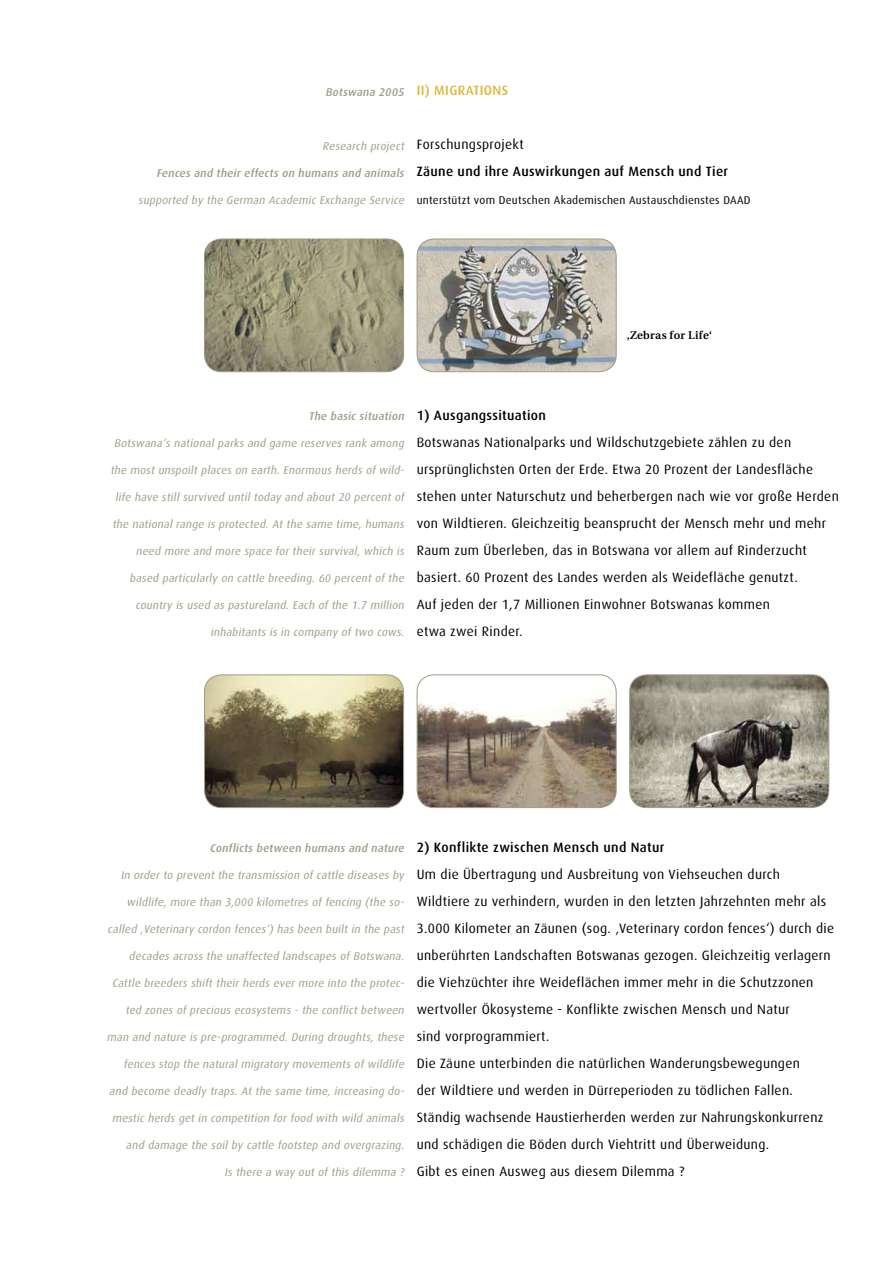
<style>
.page{position:relative;width:893px;height:1263px;background:#fff}
.page>*{position:absolute;margin:0;border:0;box-sizing:border-box;transform-origin:0 0}
.t1{font:13.5px/27px "Dax";letter-spacing:.025em;color:#000}
.t2{font:500 13.5px "Dax";letter-spacing:.025em;color:#000}
.t3{font:500 13.5px "Dax";letter-spacing:.025em;color:#deb839}
.t4{font:italic 11.25px "Dax";color:#9e9c88}
.t5{font:italic 500 11.25px "Dax";color:#9e9c88}
.t6{font:11.25px "Dax";letter-spacing:.025em;color:#000}
.t7{font:600 11.25px "Utopia";letter-spacing:.025em;color:#000}
</style>
<div class="page">
<svg style="left:204px;top:674px;width:200px;height:133px;background:#7e755b"></svg>
<svg style="left:416px;top:238px;width:201px;height:134px;background:#a9a8a2"></svg>
<svg style="left:204px;top:238px;width:200px;height:134px;background:#9a957a"></svg>
<svg style="left:416px;top:674px;width:201px;height:133px"></svg>
<svg style="left:629px;top:674px;width:201px;height:133px;background:#939082"></svg>
<p class="t5" style="left:325px;top:85px;width:82px">Botswana 2005</p>
<p class="t3" style="left:417px;top:83px;width:93px">II) MIGRATIONS</p>
<p class="t4" style="left:323px;top:139px;width:85px">Research project</p>
<p class="t5" style="left:157px;top:166px;width:251px">Fences and their effects on humans and animals</p>
<p class="t4" style="left:138px;top:193px;width:269px">supported by the German Academic Exchange Service</p>
<p class="t1" style="left:417px;top:131px;width:108px">Forschungsprojekt</p>
<p class="t2" style="left:417px;top:164px;width:313px">Zäune und ihre Auswirkungen auf Mensch und Tier</p>
<p class="t6" style="left:417px;top:193px;width:335px">unterstützt vom Deutschen Akademischen Austauschdienstes DAAD</p>
<p class="t7" style="left:627px;top:328px;width:87px">‚Zebras for Life‘</p>
<p class="t5" style="left:309px;top:409px;width:99px">The basic situation</p>
<p class="t4" style="left:114px;top:436px;width:293px">Botswana‘s national parks and game reserves rank among</p>
<p class="t4" style="left:110px;top:463px;width:297px">the most unspoilt places on earth. Enormous herds of wild-</p>
<p class="t4" style="left:115px;top:490px;width:292px">life have still survived until today and about 20 percent of</p>
<p class="t4" style="left:112px;top:517px;width:295px">the national range is protected. At the same time, humans</p>
<p class="t4" style="left:136px;top:544px;width:272px">need more and more space for their survival, which is</p>
<p class="t4" style="left:129px;top:571px;width:278px">based particularly on cattle breeding. 60 percent of the</p>
<p class="t4" style="left:135px;top:598px;width:272px">country is used as pastureland. Each of the 1.7 million</p>
<p class="t4" style="left:211px;top:625px;width:197px">inhabitants is in company of two cows.</p>
<p class="t2" style="left:417px;top:407px;width:131px">1) Ausgangssituation</p>
<p class="t1" style="left:417px;top:428px;width:424px">Botswanas Nationalparks und Wildschutzgebiete zählen zu den ursprünglichsten Orten der Erde. Etwa 20 Prozent der Landesfläche stehen unter Naturschutz und beherbergen nach wie vor große Herden von Wildtieren. Gleichzeitig beansprucht der Mensch mehr und mehr Raum zum Überleben, das in Botswana vor allem auf Rinderzucht basiert. 60 Prozent des Landes werden als Weidefläche genutzt.<br>Auf jeden der 1,7 Millionen Einwohner Botswanas kommen<br>etwa zwei Rinder.</p>
<p class="t5" style="left:210px;top:841px;width:198px">Conflicts between humans and nature</p>
<p class="t4" style="left:121px;top:868px;width:287px">In order to prevent the transmission of cattle diseases by</p>
<p class="t4" style="left:127px;top:895px;width:281px">wildlife, more than 3,000 kilometres of fencing (the so-</p>
<p class="t4" style="left:108px;top:922px;width:300px">called ‚Veterinary cordon fences‘) has been built in the past</p>
<p class="t4" style="left:129px;top:949px;width:279px">decades across the unaffected landscapes of Botswana.</p>
<p class="t4" style="left:112px;top:976px;width:296px">Cattle breeders shift their herds ever more into the protec-</p>
<p class="t4" style="left:125px;top:1003px;width:282px">ted zones of precious ecosystems - the conflict between</p>
<p class="t4" style="left:107px;top:1030px;width:301px">man and nature is pre-programmed. During droughts, these</p>
<p class="t4" style="left:124px;top:1057px;width:284px">fences stop the natural migratory movements of wildlife</p>
<p class="t4" style="left:109px;top:1084px;width:298px">and become deadly traps. At the same time, increasing do-</p>
<p class="t4" style="left:112px;top:1111px;width:296px">mestic herds get in competition for food with wild animals</p>
<p class="t4" style="left:126px;top:1138px;width:282px">and damage the soil by cattle footstep and overgrazing.</p>
<p class="t4" style="left:224px;top:1165px;width:183px">Is there a way out of this dilemma ?</p>
<p class="t2" style="left:417px;top:839px;width:249px">2) Konflikte zwischen Mensch und Natur</p>
<p class="t1" style="left:417px;top:860px;width:419px">Um die Übertragung und Ausbreitung von Viehseuchen durch Wildtiere zu verhindern, wurden in den letzten Jahrzehnten mehr als 3.000 Kilometer an Zäunen (sog. ‚Veterinary cordon fences‘) durch die unberührten Landschaften Botswanas gezogen. Gleichzeitig verlagern die Viehzüchter ihre Weideflächen immer mehr in die Schutzzonen wertvoller Ökosysteme - Konflikte zwischen Mensch und Natur<br>sind vorprogrammiert.<br>Die Zäune unterbinden die natürlichen Wanderungsbewegungen<br>der Wildtiere und werden in Dürreperioden zu tödlichen Fallen.<br>Ständig wachsende Haustierherden werden zur Nahrungskonkurrenz und schädigen die Böden durch Viehtritt und Überweidung.<br>Gibt es einen Ausweg aus diesem Dilemma ?</p>
</div>
